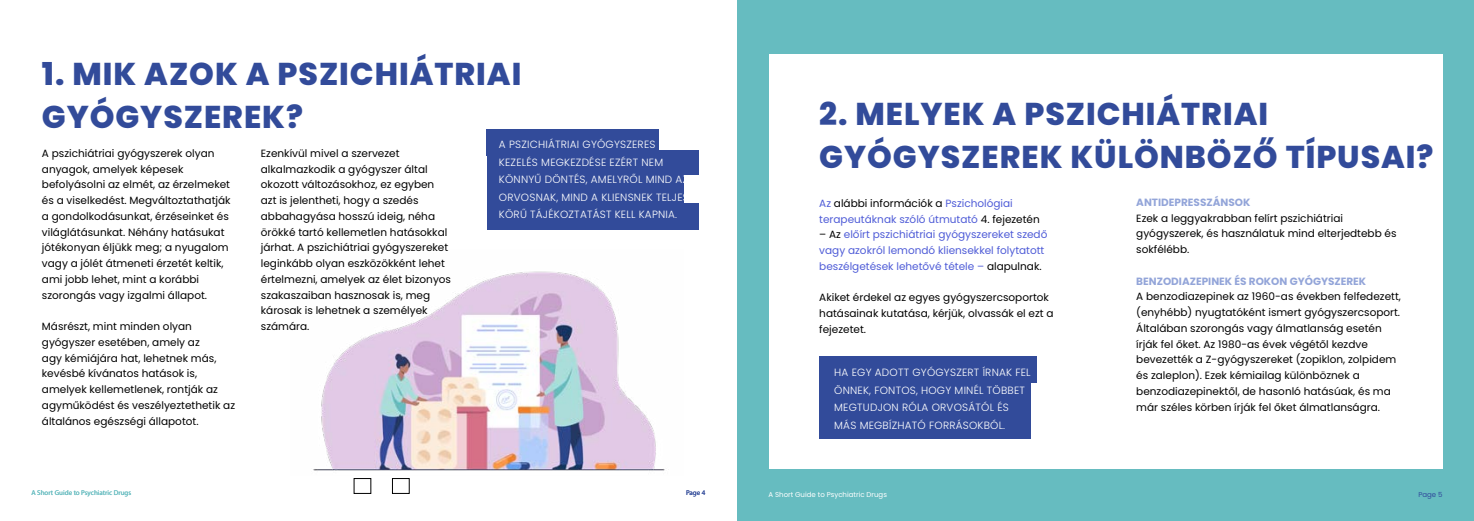
<style>
.page{position:relative;width:1474px;height:521px;background:#fff}
.page>*{position:absolute;margin:0;border:0;box-sizing:border-box;transform-origin:0 0}
.t1{font:800 31.5px/42.9px "Poppins";letter-spacing:.03em;color:#324b9a}
.t2{font:10.5px/15.8px "Poppins";color:#000}
.t3{font:300 10.5px/17.5px "Poppins";letter-spacing:.02em;color:#fff}
.t4{font:10.5px/15.8px "Poppins";color:#4f5cd7}
.t5{font:700 10.5px "Poppins";color:#93a5d9}
.t6{font:7px "Myriad Pro";color:#66bcc0}
.t7{font:7px "Poppins";color:#fff}
.t8{font:7px "Myriad Pro";color:#324b9a}
.t9{font:7px "Poppins";color:#314b9b}
.s1{color:#000}
</style>
<div class="page">
<div style="left:486px;top:172px;width:197px;height:40px;background:#324b9a"></div>
<div style="left:737px;top:0;width:736px;height:521px;background:#66bcc0"></div>
<div style="left:768px;top:55px;width:674px;height:414px;background:#fff"></div>
<div style="left:354px;top:478px;width:17px;height:16px;border:1px solid #000"></div>
<div style="left:392px;top:478px;width:17px;height:16px;border:1px solid #000"></div>
<div style="left:486px;top:150px;width:212px;height:25px;background:#324b9a"></div>
<div style="left:486px;top:203px;width:212px;height:26px;background:#324b9a"></div>
<div style="left:486px;top:129px;width:173px;height:27px;background:#324b9a"></div>
<div style="left:819px;top:378px;width:212px;height:61px;background:#324b9a"></div>
<div style="left:819px;top:357px;width:217px;height:26px;background:#324b9a"></div>
<img style="left:313px;top:271px;width:352px;height:200px">
<h1 class="t1" style="left:42px;top:53px;width:481px">1. MIK AZOK A PSZICHIÁTRIAI<br>GYÓGYSZEREK?</h1>
<p class="t2" style="left:261px;top:145px;width:192px">Ezenkívül mivel a szervezet alkalmazkodik a gyógyszer által okozott változásokhoz, ez egyben azt is jelentheti, hogy a szedés abbahagyása hosszú ideig, néha örökké tartó kellemetlen hatásokkal járhat. A pszichiátriai gyógyszereket leginkább olyan eszközökként lehet értelmezni, amelyek az élet bizonyos szakaszaiban hasznosak is, meg károsak is lehetnek a személyek számára.</p>
<p class="t3" style="left:499px;top:136px;width:191px">A PSZICHIÁTRIAI GYÓGYSZERES<br>KEZELÉS MEGKEZDÉSE EZÉRT NEM<br>KÖNNYŰ DÖNTÉS, AMELYRŐL MIND AZ<br>ORVOSNAK, MIND A KLIENSNEK TELJES<br>KÖRŰ TÁJÉKOZTATÁST KELL KAPNIA.</p>
<p class="t2" style="left:42px;top:145px;width:190px">A pszichiátriai gyógyszerek olyan anyagok, amelyek képesek befolyásolni az elmét, az érzelmeket és a viselkedést. Megváltoztathatják a gondolkodásunkat, érzéseinket és világlátásunkat. Néhány hatásukat jótékonyan éljükk meg; a nyugalom vagy a jólét átmeneti érzetét keltik, ami jobb lehet, mint a korábbi szorongás vagy izgalmi állapot.</p>
<p class="t2" style="left:42px;top:319px;width:195px">Másrészt, mint minden olyan gyógyszer esetében, amely az<br>agy kémiájára hat, lehetnek más, kevésbé kívánatos hatások is, amelyek kellemetlenek, rontják az agyműködést és veszélyeztethetik az általános egészségi állapotot.</p>
<h1 class="t1" style="left:819px;top:93px;width:615px">2. MELYEK A PSZICHIÁTRIAI<br>GYÓGYSZEREK KÜLÖNBÖZŐ TÍPUSAI?</h1>
<p class="t4" style="left:819px;top:195px;width:222px">Az <span class="s1">alábbi információk a</span> Pszichológiai terapeutáknak szóló útmutató <span class="s1">4. fejezetén</span></p>
<p class="t4" style="left:819px;top:227px;width:230px"><span class="s1">– Az</span> előírt pszichiátriai gyógyszereket szedő vagy azokról lemondó kliensekkel folytatott beszélgetések lehetővé tétele – <span class="s1">alapulnak.</span></p>
<p class="t2" style="left:819px;top:290px;width:236px">Akiket érdekel az egyes gyógyszercsoportok hatásainak kutatása, kérjük, olvassák el ezt a fejezetet.</p>
<p class="t3" style="left:834px;top:364px;width:198px">HA EGY ADOTT GYÓGYSZERT ÍRNAK FEL<br>ÖNNEK, FONTOS, HOGY MINÉL TÖBBET<br>MEGTUDJON RÓLA ORVOSÁTÓL ÉS<br>MÁS MEGBÍZHATÓ FORRÁSOKBÓL.</p>
<p class="t5" style="left:1136px;top:196px;width:116px">ANTIDEPRESSZÁNSOK</p>
<p class="t2" style="left:1136px;top:210px;width:262px">Ezek a leggyakrabban felírt pszichiátriai gyógyszerek, és használatuk mind elterjedtebb és sokfélébb.</p>
<p class="t5" style="left:1136px;top:275px;width:231px">BENZODIAZEPINEK ÉS ROKON GYÓGYSZEREK</p>
<p class="t2" style="left:1136px;top:289px;width:266px">A benzodiazepinek az 1960-as években felfedezett, (enyhébb) nyugtatóként ismert gyógyszercsoport.<br>Általában szorongás vagy álmatlanság esetén írják fel őket. Az 1980-as évek végétől kezdve bevezették a Z-gyógyszereket (zopiklon, zolpidem és zaleplon). Ezek kémiailag különböznek a benzodiazepinektől, de hasonló hatásúak, és ma már széles körben írják fel őket álmatlanságra.</p>
<p class="t6" style="left:32px;top:488px;width:101px">A Short Guide to Psychiatric Drugs</p>
<p class="t8" style="left:686px;top:488px;width:21px">Page 4</p>
<p class="t9" style="left:1418px;top:491px;width:26px">Page 5</p>
<p class="t7" style="left:768px;top:490px;width:120px">A Short Guide to Psychiatric Drugs</p>
</div>
